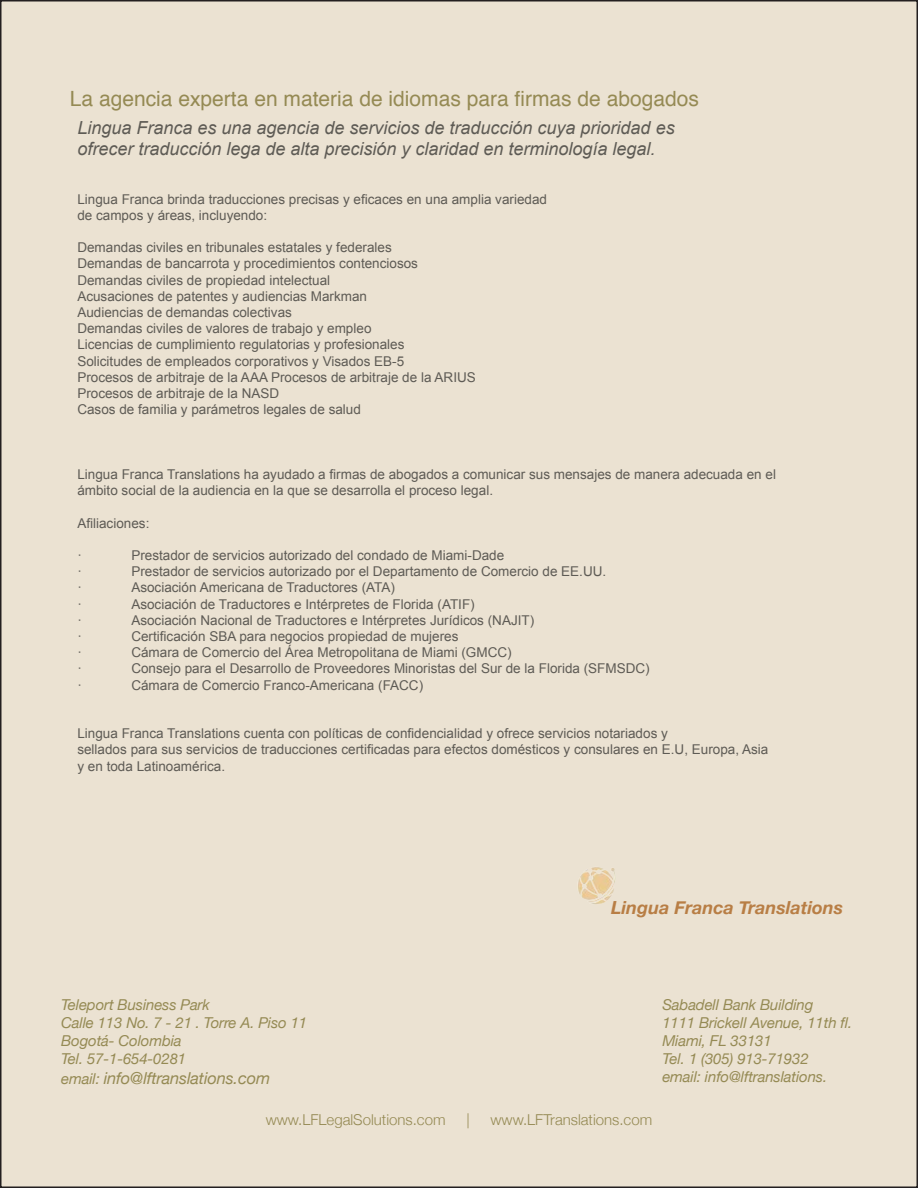
<style>
.page{position:relative;width:918px;height:1188px;background:#fff}
.page>*{position:absolute;margin:0;border:0;box-sizing:border-box;transform-origin:0 0}
.t1{font:21px "Helvetica";color:#958a54}
.t2{font:italic 18px/21.6px "Arial";color:#5e5b55}
.t3{font:italic 700 18px "Helvetica Neue";color:#b87e45}
.t4{font:italic 16.5px "Helvetica Neue";letter-spacing:-.01em;color:#958a54}
.t5{font:italic 15px/18px "Helvetica Neue";letter-spacing:-.01em;color:#958a54}
.t6{font:300 15px "Helvetica Neue";color:#958a54}
.t7{font:13.5px/16.2px "Arial";color:#5e5b55}
.s1{font-size:15px}
</style>
<div class="page">
<div style="left:1px;top:1px;width:916px;height:1186px;background:#ebe2d2"></div>
<img style="left:578px;top:867px;width:37px;height:37px">
<h1 class="t1" style="left:70px;top:82px;width:631px">La agencia experta en materia de idiomas para firmas de abogados</h1>
<h2 class="t2" style="left:77px;top:117px;width:599px">Lingua Franca es una agencia de servicios de traducción cuya prioridad es ofrecer traducción lega de alta precisión y claridad en terminología legal.</h2>
<p class="t7" style="left:77px;top:191px;width:471px">Lingua Franca brinda traducciones precisas y eficaces en una amplia variedad de campos y áreas, incluyendo:</p>
<p class="t7" style="left:77px;top:240px;width:400px">Demandas civiles en tribunales estatales y federales<br>Demandas de bancarrota y procedimientos contenciosos Demandas civiles de propiedad intelectual<br>Acusaciones de patentes y audiencias Markman<br>Audiencias de demandas colectivas<br>Demandas civiles de valores de trabajo y empleo<br>Licencias de cumplimiento regulatorias y profesionales<br>Solicitudes de empleados corporativos y Visados EB-5<br>Procesos de arbitraje de la AAA Procesos de arbitraje de la ARIUS Procesos de arbitraje de la NASD<br>Casos de familia y parámetros legales de salud</p>
<p class="t7" style="left:77px;top:466px;width:700px">Lingua Franca Translations ha ayudado a firmas de abogados a comunicar sus mensajes de manera adecuada en el ámbito social de la audiencia en la que se desarrolla el proceso legal.</p>
<p class="t7" style="left:77px;top:515px;width:74px">Afiliaciones:</p>
<p class="t7" style="left:77px;top:547px;width:6px">·</p>
<p class="t7" style="left:131px;top:547px;width:374px">Prestador de servicios autorizado del condado de Miami-Dade</p>
<p class="t7" style="left:77px;top:564px;width:6px">·</p>
<p class="t7" style="left:131px;top:564px;width:476px">Prestador de servicios autorizado por el Departamento de Comercio de EE.UU.</p>
<p class="t7" style="left:77px;top:580px;width:6px">·</p>
<p class="t7" style="left:131px;top:580px;width:265px">Asociación Americana de Traductores (ATA)</p>
<p class="t7" style="left:77px;top:596px;width:6px">·</p>
<p class="t7" style="left:131px;top:596px;width:345px">Asociación de Traductores e Intérpretes de Florida (ATIF)</p>
<p class="t7" style="left:77px;top:612px;width:6px">·</p>
<p class="t7" style="left:131px;top:612px;width:404px">Asociación Nacional de Traductores e Intérpretes Jurídicos (NAJIT)</p>
<p class="t7" style="left:77px;top:628px;width:6px">·</p>
<p class="t7" style="left:131px;top:628px;width:329px">Certificación SBA para negocios propiedad de mujeres</p>
<p class="t7" style="left:77px;top:645px;width:6px">·</p>
<p class="t7" style="left:131px;top:645px;width:382px">Cámara de Comercio del Área Metropolitana de Miami (GMCC)</p>
<p class="t7" style="left:77px;top:661px;width:6px">·</p>
<p class="t7" style="left:131px;top:661px;width:520px">Consejo para el Desarrollo de Proveedores Minoristas del Sur de la Florida (SFMSDC)</p>
<p class="t7" style="left:77px;top:677px;width:6px">·</p>
<p class="t7" style="left:131px;top:677px;width:293px">Cámara de Comercio Franco-Americana (FACC)</p>
<p class="t7" style="left:77px;top:726px;width:693px">Lingua Franca Translations cuenta con políticas de confidencialidad y ofrece servicios notariados y<br>sellados para sus servicios de traducciones certificadas para efectos domésticos y consulares en E.U, Europa, Asia y en toda Latinoamérica.</p>
<p class="t5" style="left:61px;top:996px;width:248px">Teleport Business Park<br>Calle 113 No. 7 - 21 . Torre A. Piso 11<br>Bogotá- Colombia<br>Tel. 57-1-654-0281</p>
<p class="t4" style="left:61px;top:1066px;width:210px"><span class="s1">email:</span> info@lftranslations.com</p>
<h2 class="t3" style="left:611px;top:894px;width:234px">Lingua Franca Translations</h2>
<p class="t5" style="left:662px;top:997px;width:192px">Sabadell Bank Building<br>1111 Brickell Avenue, 11th fl.<br>Miami, FL 33131<br>Tel. 1 (305) 913-71932<br>email: info@lftranslations.</p>
<p class="t6" style="left:266px;top:1107px;width:181px">www.LFLegalSolutions.com</p>
<p class="t6" style="left:466px;top:1107px;width:5px">|</p>
<p class="t6" style="left:491px;top:1107px;width:163px">www.LFTranslations.com</p>
</div>
